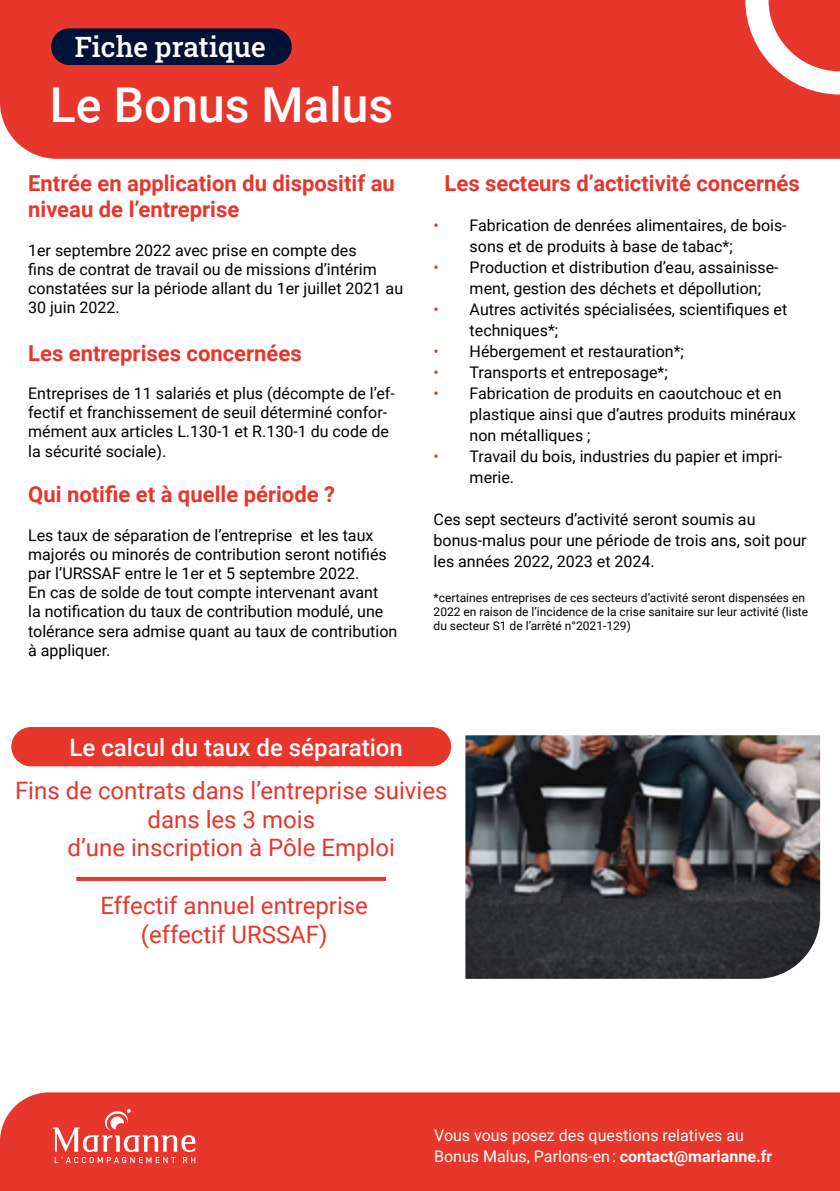
<style>
.page{position:relative;width:840px;height:1191px;background:#fff}
.page>*{position:absolute;margin:0;border:0;box-sizing:border-box;transform-origin:0 0}
.t1{font:500 48px "Roboto";color:#fff}
.t2{font:500 28px "Roboto Slab";color:#fff}
.t3{font:24px/28.8px "Roboto";color:#e7362c;text-align:center}
.t4{font:500 24px "Roboto";color:#fff}
.t5{font:700 22px/26.4px "Roboto";color:#e7362c}
.t6{font:16px/19.2px "Roboto";color:#000}
.t7{font:16px/21px "Roboto";color:#fff}
.t8{font:12px/14px "Roboto";color:#000}
.s1{color:#e7362b}
.s2{font-weight:700}
</style>
<div class="page">
<svg style="left:76px;top:877px;width:310px;height:4px"></svg>
<div style="left:0;top:0;width:839px;height:159px;background:#e7362b"></div>
<svg style="left:745px;top:0;width:94px;height:95px"></svg>
<div style="left:51px;top:28px;width:240px;height:37px;background:#001236;border-radius:18px"></div>
<div style="left:0;top:1092px;width:839px;height:99px;background:#e7362b"></div>
<svg style="left:53px;top:1108px;width:142px;height:55px;background:#eb5a51"></svg>
<div style="left:11px;top:727px;width:440px;height:39px;background:#e7362b;border-radius:20px"></div>
<img style="left:465px;top:735px;width:354px;height:243px">
<h2 class="t2" style="left:75px;top:27px;width:192px">Fiche pratique</h2>
<h1 class="t1" style="left:50px;top:72px;width:345px">Le Bonus Malus</h1>
<h3 class="t5" style="left:28px;top:169px;width:368px">Entrée en application du dispositif au niveau de l’entreprise</h3>
<p class="t6" style="left:28px;top:240px;width:376px">1er septembre 2022 avec prise en compte des<br>fins de contrat de travail ou de missions d’intérim constatées sur la période allant du 1er juillet 2021 au 30 juin 2022.</p>
<h3 class="t5" style="left:28px;top:339px;width:275px">Les entreprises concernées</h3>
<p class="t6" style="left:28px;top:383px;width:368px">Entreprises de 11 salariés et plus (décompte de l’ef&shy;fectif et franchissement de seuil déterminé confor&shy;mément aux articles L.130-1 et R.130-1 du code de la sécurité sociale).</p>
<h3 class="t5" style="left:28px;top:480px;width:308px">Qui notifie et à quelle période ?</h3>
<p class="t6" style="left:28px;top:525px;width:370px">Les taux de séparation de l’entreprise et les taux majorés ou minorés de contribution seront notifiés par l’URSSAF entre le 1er et 5 septembre 2022.<br>En cas de solde de tout compte intervenant avant<br>la notification du taux de contribution modulé, une tolérance sera admise quant au taux de contribution à appliquer.</p>
<h3 class="t4" style="left:69px;top:730px;width:335px">Le calcul du taux de séparation</h3>
<h3 class="t5" style="left:444px;top:169px;width:356px">Les secteurs d’actictivité concernés</h3>
<p class="t6" style="left:469px;top:214px;width:318px;line-height:21px;text-indent:-36px"><span class="s1">•</span> Fabrication de denrées alimentaires, de bois&shy;sons et de produits à base de tabac*;</p>
<p class="t6" style="left:469px;top:256px;width:310px;line-height:21px;text-indent:-36px"><span class="s1">•</span> Production et distribution d’eau, assainisse&shy;ment, gestion des déchets et dépollution;</p>
<p class="t6" style="left:469px;top:298px;width:319px;line-height:21px;text-indent:-36px"><span class="s1">•</span> Autres activités spécialisées, scientifiques et techniques*;</p>
<p class="t6" style="left:433px;top:341px;width:252px"><span class="s1">•</span> Hébergement et restauration*;</p>
<p class="t6" style="left:433px;top:362px;width:235px"><span class="s1">•</span> Transports et entreposage*;</p>
<p class="t6" style="left:469px;top:382px;width:327px;line-height:21px;text-indent:-36px"><span class="s1">•</span> Fabrication de produits en caoutchouc et en plastique ainsi que d’autres produits minéraux non métalliques ;</p>
<p class="t6" style="left:469px;top:445px;width:314px;line-height:21px;text-indent:-36px"><span class="s1">•</span> Travail du bois, industries du papier et impri&shy;merie.</p>
<p class="t6" style="left:433px;top:508px;width:374px;line-height:21px">Ces sept secteurs d’activité seront soumis au bonus-malus pour une période de trois ans, soit pour les années 2022, 2023 et 2024.</p>
<p class="t8" style="left:433px;top:590px;width:376px">*certaines entreprises de ces secteurs d’activité seront dispensées en<br>2022 en raison de l’incidence de la crise sanitaire sur leur activité (liste du secteur S1 de l’arrêté n°2021-129)</p>
<h3 class="t3" style="left:15px;top:775px;width:433px">Fins de contrats dans l’entreprise suivies dans les 3 mois<br>d’une inscription à Pôle Emploi</h3>
<h3 class="t3" style="left:100px;top:890px;width:269px">Effectif annuel entreprise (effectif URSSAF)</h3>
<p class="t7" style="left:434px;top:1124px;width:339px">Vous vous posez des questions relatives au<br>Bonus Malus, Parlons-en : <span class="s2">contact@marianne.fr</span></p>
</div>
